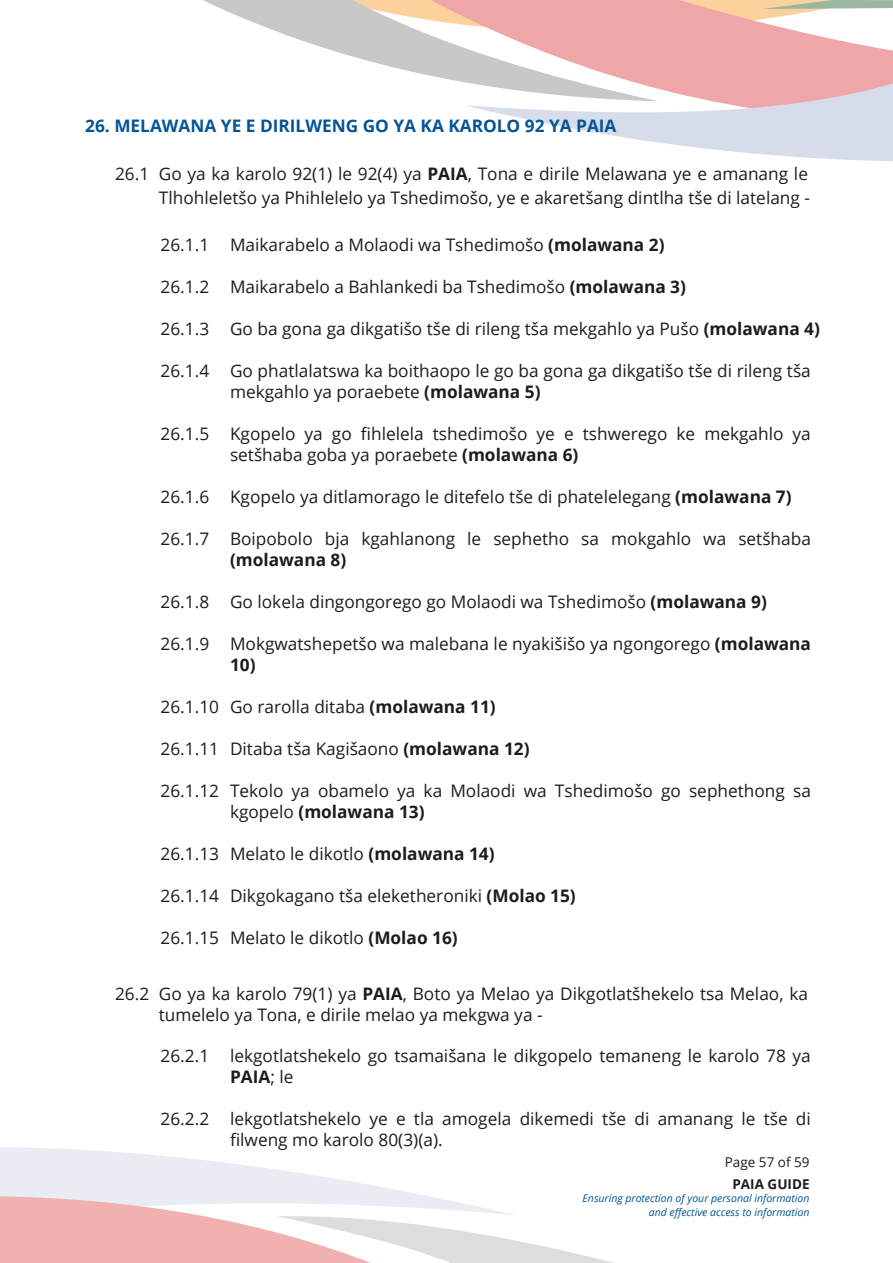
<style>
.page{position:relative;width:893px;height:1263px;background:#fff}
.page>*{position:absolute;margin:0;border:0;box-sizing:border-box;transform-origin:0 0}
.t1{font:17.25px/21px "Open Sans";color:#1c1c1b}
.t2{font:700 17.25px "Open Sans";color:#045496}
.t3{font:700 17.25px "Open Sans";color:#1c1c1b}
.t4{font:13.5px "Open Sans";color:#1c1c1b}
.t5{font:700 13.5px "Open Sans";color:#1c1c1b}
.t6{font:italic 10.5px/13.5px "Open Sans";color:#025495;text-align:right}
.s1{font-weight:700}
</style>
<div class="page">
<svg style="left:0;top:1147px;width:614px;height:116px"></svg>
<svg style="left:659px;top:0;width:234px;height:83px;fill:#efa6a9"></svg>
<svg style="left:203px;top:0;width:456px;height:83px"></svg>
<svg style="left:466px;top:83px;width:427px;height:78px"></svg>
<p class="t2" style="left:85px;top:119px;width:533px">26. MELAWANA YE E DIRILWENG GO YA KA KAROLO 92 YA PAIA</p>
<p class="t1" style="left:115px;top:164px;width:696px;line-height:24px;text-align:right">26.1 Go ya ka karolo 92(1) le 92(4) ya <span class="s1">PAIA</span>, Tona e dirile Melawana ye e amanang le<br>Tlhohleletöo ya Phihlelelo ya Tshedimoöo, ye e akaretöang dintlha töe di latelang -</p>
<p class="t1" style="left:161px;top:236px;width:50px">26.1.1</p>
<p class="t1" style="left:161px;top:278px;width:50px">26.1.2</p>
<p class="t1" style="left:161px;top:320px;width:50px">26.1.3</p>
<p class="t1" style="left:161px;top:362px;width:50px">26.1.4</p>
<p class="t1" style="left:161px;top:425px;width:50px">26.1.5</p>
<p class="t1" style="left:161px;top:488px;width:50px">26.1.6</p>
<p class="t1" style="left:161px;top:530px;width:50px">26.1.7</p>
<p class="t1" style="left:161px;top:593px;width:50px">26.1.8</p>
<p class="t1" style="left:161px;top:635px;width:50px">26.1.9</p>
<p class="t1" style="left:161px;top:698px;width:60px">26.1.10</p>
<p class="t1" style="left:161px;top:740px;width:60px">26.1.11</p>
<p class="t1" style="left:161px;top:782px;width:60px">26.1.12</p>
<p class="t1" style="left:161px;top:845px;width:60px">26.1.13</p>
<p class="t1" style="left:161px;top:887px;width:60px">26.1.14</p>
<p class="t1" style="left:161px;top:929px;width:60px">26.1.15</p>
<p class="t1" style="left:230px;top:236px;width:436px">Maikarabelo a Molaodi wa Tshedimoöo <span class="s1">(molawana 2)</span></p>
<p class="t1" style="left:230px;top:278px;width:457px">Maikarabelo a Bahlankedi ba Tshedimoöo <span class="s1">(molawana 3)</span></p>
<p class="t1" style="left:230px;top:318px;width:591px">Go ba gona ga dikgatišo tše di rileng tša mekgahlo ya Pušo <span class="s1">(molawana 4)</span></p>
<p class="t1" style="left:230px;top:362px;width:582px">Go phatlalatswa ka boithaopo le go ba gona ga dikgatiöo töe di rileng töa mekgahlo ya poraebete <span class="s1">(molawana 5)</span></p>
<p class="t1" style="left:230px;top:423px;width:582px">Kgopelo ya go fihlelela tshedimošo ye e tshwerego ke mekgahlo ya setöhaba goba ya poraebete <span class="s1">(molawana 6)</span></p>
<p class="t1" style="left:230px;top:488px;width:563px">Kgopelo ya ditlamorago le ditefelo töe di phatelelegang <span class="s1">(molawana 7)</span></p>
<p class="t1" style="left:230px;top:528px;width:582px">Boipobolo bja kgahlanong le sephetho sa mokgahlo wa setšhaba</p>
<p class="t3" style="left:230px;top:553px;width:118px">(molawana 8)</p>
<p class="t1" style="left:230px;top:593px;width:538px">Go lokela dingongorego go Molaodi wa Tshedimoöo <span class="s1">(molawana 9)</span></p>
<p class="t1" style="left:230px;top:635px;width:582px">Mokgwatshepetöo wa malebana le nyakiöiöo ya ngongorego <span class="s1">(molawana<br>10)</span></p>
<p class="t1" style="left:230px;top:698px;width:267px">Go rarolla ditaba <span class="s1">(molawana 11)</span></p>
<p class="t1" style="left:230px;top:740px;width:301px">Ditaba töa Kagiöaono <span class="s1">(molawana 12)</span></p>
<p class="t1" style="left:230px;top:782px;width:582px">Tekolo ya obamelo ya ka Molaodi wa Tshedimoöo go sephethong sa kgopelo <span class="s1">(molawana 13)</span></p>
<p class="t1" style="left:230px;top:845px;width:266px">Melato le dikotlo <span class="s1">(molawana 14)</span></p>
<p class="t1" style="left:230px;top:887px;width:347px">Dikgokagano töa eleketheroniki <span class="s1">(Molao 15)</span></p>
<p class="t1" style="left:230px;top:929px;width:229px">Melato le dikotlo <span class="s1">(Molao 16)</span></p>
<p class="t1" style="left:159px;top:985px;width:651px;text-indent:-44px">26.2 Go ya ka karolo 79(1) ya <span class="s1">PAIA</span>, Boto ya Melao ya Dikgotlatöhekelo tsa Melao, ka tumelelo ya Tona, e dirile melao ya mekgwa ya -</p>
<p class="t1" style="left:161px;top:1047px;width:50px">26.2.1</p>
<p class="t1" style="left:161px;top:1110px;width:50px">26.2.2</p>
<p class="t1" style="left:230px;top:1047px;width:582px">lekgotlatshekelo go tsamaiöana le dikgopelo temaneng le karolo 78 ya<br><span class="s1">PAIA</span>; le</p>
<p class="t1" style="left:230px;top:1110px;width:582px">lekgotlatshekelo ye e tla amogela dikemedi töe di amanang le töe di filweng mo karolo 80(3)(a).</p>
<p class="t4" style="left:725px;top:1156px;width:86px">Page 57 of 59</p>
<p class="t6" style="left:583px;top:1192px;width:228px">Ensuring protection of your personal information and effective access to information</p>
<p class="t5" style="left:732px;top:1178px;width:79px">PAIA GUIDE</p>
</div>
